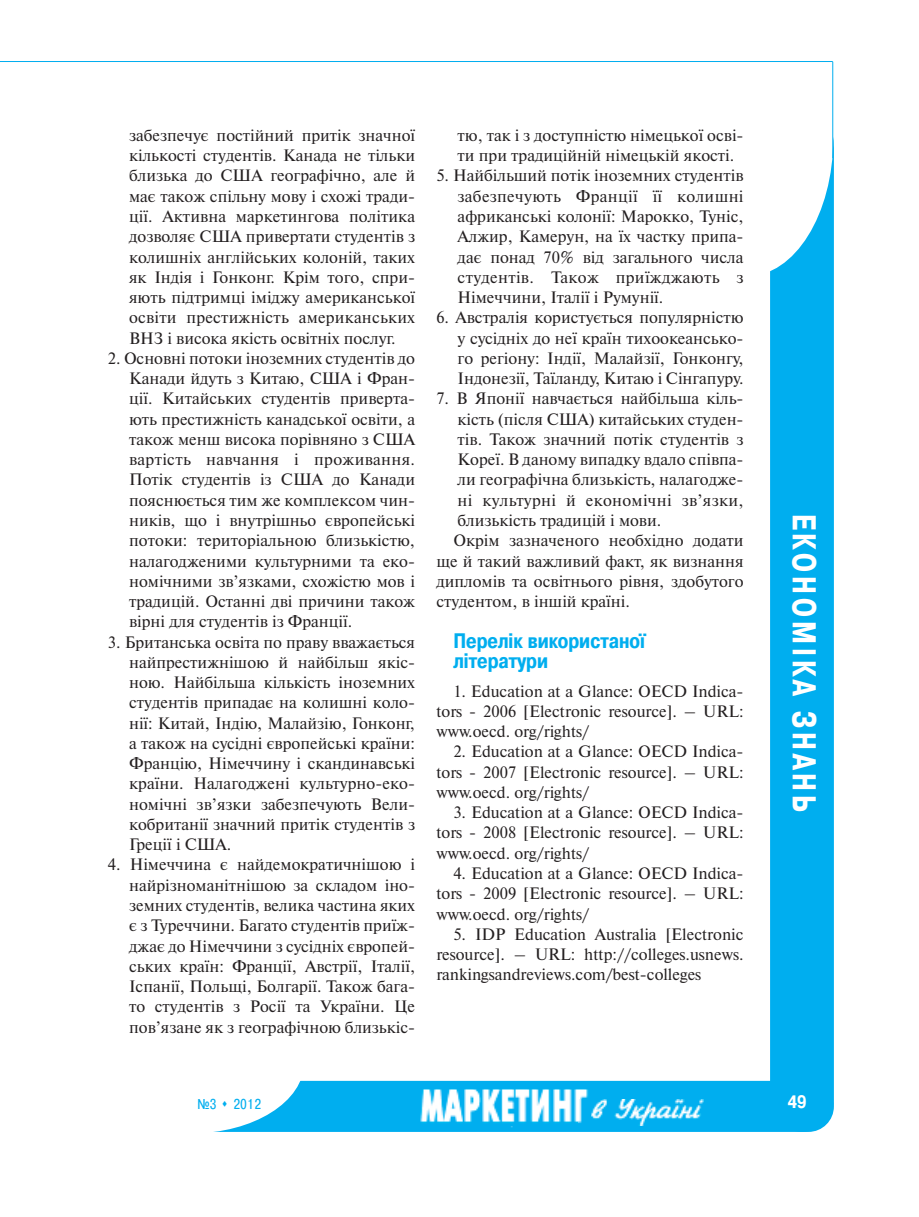
<style>
.page{position:relative;width:919px;height:1217px;background:#fff}
.page>*{position:absolute;margin:0;border:0;box-sizing:border-box;transform-origin:0 0}
.t1{font:700 33px "Pragmatica Cond C";letter-spacing:.13em;color:#fff;scale:.9 1}
.t2{font:700 21px/20.2px "Pragmatica Cond C";color:#00aeef}
.t3{font:700 18px "Pragmatica Cond C";color:#fff}
.t4{font:16.5px/20.2px "Newton C";color:#231f20;text-align:justify}
.t5{font:16.5px "Newton C";letter-spacing:.02em;color:#231f20}
.t6{font:14.25px "Pragmatica Cond C";color:#00aeef}
</style>
<div class="page">
<div style="left:770px;top:112px;width:63px;height:1019px;background:#00aeef;border-radius:32px"></div>
<div style="left:661px;top:0;width:172px;height:276px;background:#fff;border-radius:50%"></div>
<div style="left:190px;top:1080px;width:643px;height:51px;background:#00aeef;border-radius:26px"></div>
<div style="left:78px;top:991px;width:226px;height:142px;background:#fff;border-radius:50%"></div>
<img style="left:420px;top:1089px;width:169px;height:34px">
<img style="left:578px;top:1098px;width:125px;height:26px">
<hr style="left:832px;top:62px;width:1px;height:96px;background:#00aeef">
<hr style="left:0;top:61px;width:832px;height:1px;background:#00aeef">
<p class="t4" style="left:129px;top:125px;width:287px">забезпечує постійний притік значної кількості студентів. Канада не тільки близька до США географічно, але й має також спільну мову і схожі тради&shy;ції. Активна маркетингова політика дозволяє США привертати студентів з колишніх англійських колоній, таких як Індія і Гонконг. Крім того, спри&shy;яють підтримці іміджу американської освіти престижність американських ВНЗ і висока якість освітніх послуг.</p>
<p class="t4" style="left:129px;top:348px;width:287px;text-indent:-21px">2. Основні потоки іноземних студентів до Канади йдуть з Китаю, США і Фран&shy;ції. Китайських студентів приверта&shy;ють престижність канадської освіти, а також менш висока порівняно з США вартість навчання і проживання.<br>Потік студентів із США до Канади пояснюється тим же комплексом чин&shy;ників, що і внутрішньо європейські потоки: територіальною близькістю, налагодженими культурними та еко&shy;номічними зв’язками, схожістю мов і традицій. Останні дві причини також вірні для студентів із Франції.</p>
<p class="t4" style="left:129px;top:631px;width:287px;text-indent:-21px">3. Британська освіта по праву вважається найпрестижнішою й найбільш якіс&shy;ною. Найбільша кількість іноземних студентів припадає на колишні коло&shy;нії: Китай, Індію, Малайзію, Гонконг, а також на сусідні європейські країни:<br>Францію, Німеччину і скандинавські країни. Налагоджені культурно-еко&shy;номічні зв’язки забезпечують Вели&shy;кобританії значний притік студентів з Греції і США.</p>
<p class="t4" style="left:129px;top:854px;width:287px;text-indent:-21px">4. Німеччина є найдемократичнішою і найрізноманітнішою за складом іно&shy;земних студентів, велика частина яких є з Туреччини. Багато студентів приїж&shy;джає до Німеччини з сусідніх європей&shy;ських країн: Франції, Австрії, Італії, Іспанії, Польщі, Болгарії. Також бага&shy;то студентів з Росії та України. Це пов’язане як з географічною близькіс-</p>
<p class="t4" style="left:457px;top:125px;width:287px">тю, так і з доступністю німецької осві&shy;ти при традиційній німецькій якості.</p>
<p class="t4" style="left:457px;top:166px;width:287px;text-indent:-21px">5. Найбільший потік іноземних студентів забезпечують Франції її колишні африканські колонії: Марокко, Туніс, Алжир, Камерун, на їх частку припа&shy;дає понад 70% від загального числа студентів. Також приїжджають з Німеччини, Італії і Румунії.</p>
<p class="t4" style="left:457px;top:307px;width:287px;text-indent:-21px">6. Австралія користується популярністю у сусідніх до неї країн тихоокеансько&shy;го регіону: Індії, Малайзії, Гонконгу, Індонезії, Таїланду, Китаю і Сінгапуру.</p>
<p class="t4" style="left:436px;top:388px;width:309px">7. В Японії навчається найбільша кіль-</p>
<p class="t4" style="left:457px;top:409px;width:287px">кість (після США) китайських студен-</p>
<p class="t4" style="left:457px;top:429px;width:287px">тів. Також значний потік студентів з</p>
<p class="t4" style="left:457px;top:449px;width:287px">Кореї. В даному випадку вдало співпа-</p>
<p class="t4" style="left:457px;top:469px;width:287px">ли географічна близькість, налагодже-</p>
<p class="t5" style="left:457px;top:490px;width:287px">ні культурні й економічні зв’язки,</p>
<p class="t4" style="left:457px;top:510px;width:205px">близькість традицій і мови.</p>
<p class="t4" style="left:453px;top:530px;width:292px">Окрім зазначеного необхідно додати</p>
<p class="t4" style="left:436px;top:550px;width:309px">ще й такий важливий факт, як визнання</p>
<p class="t4" style="left:436px;top:571px;width:309px">дипломів та освітнього рівня, здобутого</p>
<p class="t4" style="left:436px;top:591px;width:195px">студентом, в іншій країні.</p>
<p class="t2" style="left:453px;top:630px;width:193px">Перелік використаної літератури</p>
<p class="t4" style="left:436px;top:680px;width:309px;text-indent:17px">1. Education at a Glance: OECD Indica&shy;tors - 2006 [Electronic resource]. – URL: www.oecd. org/rights/</p>
<p class="t4" style="left:436px;top:741px;width:309px;text-indent:17px">2. Education at a Glance: OECD Indica&shy;tors - 2007 [Electronic resource]. – URL: www.oecd. org/rights/</p>
<p class="t4" style="left:436px;top:802px;width:309px;text-indent:17px">3. Education at a Glance: OECD Indica&shy;tors - 2008 [Electronic resource]. – URL: www.oecd. org/rights/</p>
<p class="t4" style="left:436px;top:863px;width:309px;text-indent:17px">4. Education at a Glance: OECD Indica&shy;tors - 2009 [Electronic resource]. – URL: www.oecd. org/rights/</p>
<p class="t4" style="left:436px;top:923px;width:309px;text-indent:17px">5. IDP Education Australia [Electronic resource]. – URL: http://colleges.usnews. rankingsandreviews.com/best-colleges</p>
<h1 class="t1" style="left:823px;top:513px;width:332px;rotate:90deg">ЕКОНОМІКА ЗНАНЬ</h1>
<p class="t6" style="left:197px;top:1095px;width:65px">№3 ▲ 2012</p>
<p class="t3" style="left:787px;top:1090px;width:20px">49</p>
</div>
